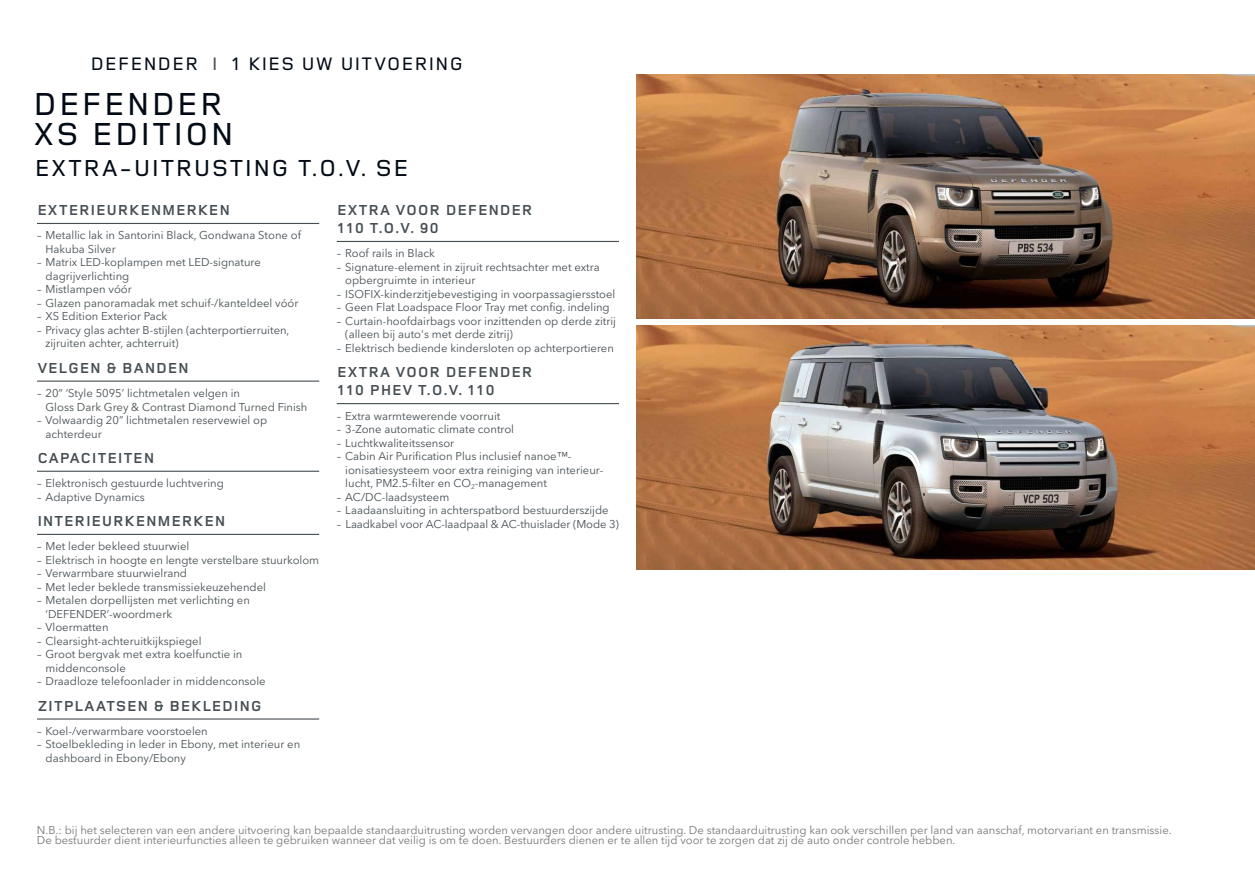
<style>
.page{position:relative;width:1255px;height:893px;background:#fff}
.page>*{position:absolute;margin:0;border:0;box-sizing:border-box;transform-origin:0 0}
.t1{font:500 33px/30px "Land Rover Wide";color:#020a16}
.t2{font:500 24px "Land Rover Wide";color:#020a16}
.t3{font:500 18.75px "Land Rover Wide";color:#020a16}
.t4{font:700 15px/18px "Land Rover Wide";color:#464e53}
.t5{font:11.25px/13.5px "Avenir Next W1 G";color:#464e53}
.t6{font:11.25px/10.5px "Avenir Next W1 G";color:#757777}
.s1{color:#464e53}
</style>
<div class="page">
<hr style="left:37px;top:223px;width:282px;height:1px;background:#464e53">
<hr style="left:37px;top:381px;width:282px;height:1px;background:#464e53">
<hr style="left:37px;top:471px;width:282px;height:1px;background:#464e53">
<hr style="left:37px;top:534px;width:282px;height:1px;background:#464e53">
<hr style="left:37px;top:718px;width:282px;height:2px;background:#464e53">
<hr style="left:337px;top:241px;width:282px;height:1px;background:#464e53">
<hr style="left:337px;top:403px;width:282px;height:1px;background:#464e53">
<img style="left:636px;top:74px;width:618px;height:245px">
<img style="left:636px;top:325px;width:618px;height:245px">
<h3 class="t3" style="left:90px;top:50px;width:375px">DEFENDER <span class="s1">I</span> 1 KIES UW UITVOERING</h3>
<h1 class="t1" style="left:33px;top:87px;width:204px">DEFENDER<br>XS EDITION</h1>
<h2 class="t2" style="left:34px;top:151px;width:377px">EXTRA-UITRUSTING T.O.V. SE</h2>
<h3 class="t4" style="left:37px;top:201px;width:195px">EXTERIEURKENMERKEN</h3>
<p class="t5" style="left:45px;top:229px;width:257px;text-indent:-9px">– Metallic lak in Santorini Black, Gondwana Stone of<br>Hakuba Silver</p>
<p class="t5" style="left:45px;top:256px;width:217px;text-indent:-9px">– Matrix LED-koplampen met LED-signature dagrijverlichting</p>
<p class="t5" style="left:37px;top:283px;width:96px">– Mistlampen vóór</p>
<p class="t5" style="left:37px;top:296px;width:263px">– Glazen panoramadak met schuif-/kanteldeel vóór</p>
<p class="t5" style="left:37px;top:310px;width:132px">– XS Edition Exterior Pack</p>
<p class="t5" style="left:45px;top:323px;width:245px;text-indent:-9px">– Privacy glas achter B-stijlen (achterportierruiten, zijruiten achter, achterruit)</p>
<h3 class="t4" style="left:37px;top:358px;width:154px">VELGEN &amp; BANDEN</h3>
<p class="t5" style="left:45px;top:386px;width:263px;text-indent:-9px">– 20” ‘Style 5095’ lichtmetalen velgen in<br>Gloss Dark Grey &amp; Contrast Diamond Turned Finish</p>
<p class="t5" style="left:45px;top:413px;width:223px;text-indent:-9px">– Volwaardig 20” lichtmetalen reservewiel op achterdeur</p>
<h3 class="t4" style="left:37px;top:448px;width:119px">CAPACITEITEN</h3>
<p class="t5" style="left:37px;top:476px;width:188px">– Elektronisch gestuurde luchtvering</p>
<p class="t5" style="left:37px;top:490px;width:109px">– Adaptive Dynamics</p>
<h3 class="t4" style="left:37px;top:511px;width:190px">INTERIEURKENMERKEN</h3>
<p class="t5" style="left:37px;top:540px;width:154px">– Met leder bekleed stuurwiel</p>
<p class="t5" style="left:37px;top:553px;width:284px">– Elektrisch in hoogte en lengte verstelbare stuurkolom</p>
<p class="t5" style="left:37px;top:567px;width:151px">– Verwarmbare stuurwielrand</p>
<p class="t5" style="left:37px;top:580px;width:230px">– Met leder beklede transmissiekeuzehendel</p>
<p class="t5" style="left:45px;top:594px;width:206px;text-indent:-9px">– Metalen dorpellijsten met verlichting en ‘DEFENDER’-woordmerk</p>
<p class="t5" style="left:37px;top:621px;width:73px">– Vloermatten</p>
<p class="t5" style="left:37px;top:634px;width:166px">– Clearsight-achteruitkijkspiegel</p>
<p class="t5" style="left:45px;top:648px;width:198px;text-indent:-9px">– Groot bergvak met extra koelfunctie in middenconsole</p>
<p class="t5" style="left:37px;top:675px;width:230px">– Draadloze telefoonlader in middenconsole</p>
<h3 class="t4" style="left:37px;top:696px;width:227px">ZITPLAATSEN &amp; BEKLEDING</h3>
<p class="t5" style="left:37px;top:724px;width:172px">– Koel-/verwarmbare voorstoelen</p>
<p class="t5" style="left:45px;top:738px;width:256px;text-indent:-9px">– Stoelbekleding in leder in Ebony, met interieur en dashboard in Ebony/Ebony</p>
<h3 class="t4" style="left:337px;top:201px;width:198px">EXTRA VOOR DEFENDER<br>110 T.O.V. 90</h3>
<p class="t5" style="left:337px;top:247px;width:100px">– Roof rails in Black</p>
<p class="t5" style="left:345px;top:260px;width:256px;text-indent:-9px">– Signature-element in zijruit rechtsachter met extra opbergruimte in interieur</p>
<p class="t5" style="left:337px;top:287px;width:280px">– ISOFIX-kinderzitjebevestiging in voorpassagiersstoel</p>
<p class="t5" style="left:337px;top:301px;width:274px">– Geen Flat Loadspace Floor Tray met config. indeling</p>
<p class="t5" style="left:345px;top:314px;width:272px;text-indent:-9px">– Curtain-hoofdairbags voor inzittenden op derde zitrij (alleen bij auto's met derde zitrij)</p>
<p class="t5" style="left:337px;top:341px;width:278px">– Elektrisch bediende kindersloten op achterportieren</p>
<h3 class="t4" style="left:337px;top:363px;width:198px">EXTRA VOOR DEFENDER<br>110 PHEV T.O.V. 110</h3>
<p class="t5" style="left:337px;top:409px;width:165px">– Extra warmtewerende voorruit</p>
<p class="t5" style="left:337px;top:422px;width:179px">– 3-Zone automatic climate control</p>
<p class="t5" style="left:337px;top:436px;width:119px">– Luchtkwaliteitssensor</p>
<p class="t5" style="left:345px;top:449px;width:259px;text-indent:-9px">– Cabin Air Purification Plus inclusief nanoe™- ionisatiesysteem voor extra reiniging van interieur&shy;lucht, PM2.5-filter en CO<sub>2</sub>-management</p>
<p class="t5" style="left:337px;top:490px;width:114px">– AC/DC-laadsysteem</p>
<p class="t5" style="left:337px;top:503px;width:273px">– Laadaansluiting in achterspatbord bestuurderszijde</p>
<p class="t5" style="left:337px;top:517px;width:284px">– Laadkabel voor AC-laadpaal &amp; AC-thuislader (Mode 3)</p>
<p class="t6" style="left:37px;top:824px;width:1136px">N.B.: bij het selecteren van een andere uitvoering kan bepaalde standaarduitrusting worden vervangen door andere uitrusting. De standaarduitrusting kan ook verschillen per land van aanschaf, motorvariant en transmissie.<br>De bestuurder dient interieurfuncties alleen te gebruiken wanneer dat veilig is om te doen. Bestuurders dienen er te allen tijd voor te zorgen dat zij de auto onder controle hebben.</p>
</div>
